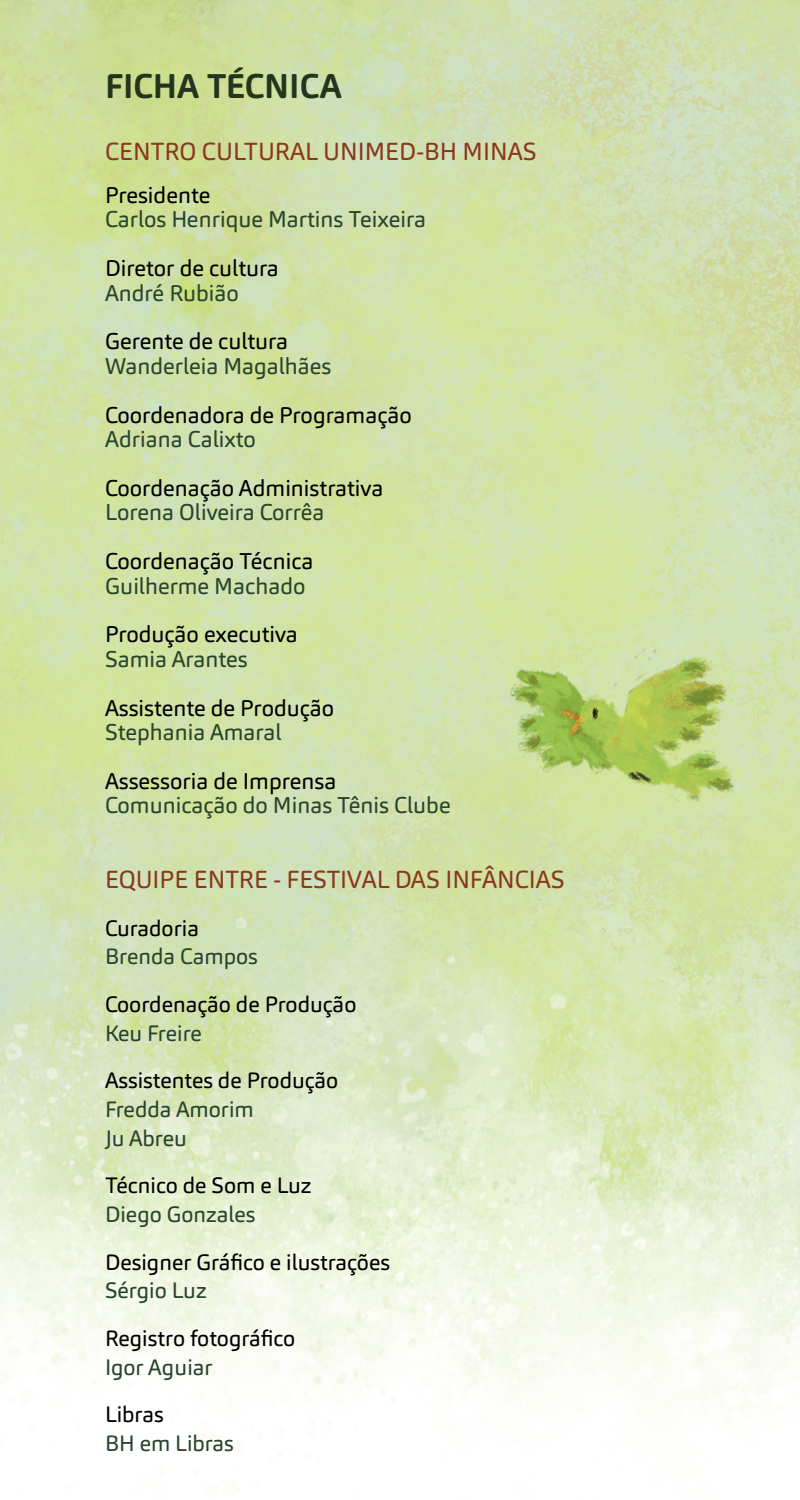
<style>
.page{position:relative;width:800px;height:1500px;background:#fff}
.page>*{position:absolute;margin:0;border:0;box-sizing:border-box;transform-origin:0 0}
.txtos{font:700 33.8px "Carnas";color:#24351e}
.txtos-2{font:24.4px "Carnas";color:#89391d}
.txt9{font:22.6px "Carnas";color:#000}
.nome{font:22.6px "Carnas";color:#27452b}
.txt9-2{font:22px "Carnas";color:#000}
.nome-2{font:22px/28.6px "Carnas";color:#27452b}
</style>
<div class="page">
<img style="left:0;top:0;width:800px;height:1455px">
<img style="left:488px;top:640px;width:274px;height:161px">
<p class="txtos" style="left:105px;top:64px;width:238px">FICHA TÉCNICA</p>
<p class="txtos-2" style="left:105px;top:136px;width:433px">CENTRO CULTURAL UNIMED-BH MINAS</p>
<p class="txt9" style="left:105px;top:181px;width:107px">Presidente</p>
<p class="nome" style="left:105px;top:205px;width:322px">Carlos Henrique Martins Teixeira</p>
<p class="txt9" style="left:105px;top:254px;width:175px">Diretor de cultura</p>
<p class="nome" style="left:105px;top:278px;width:135px">André Rubião</p>
<p class="txt9" style="left:105px;top:327px;width:185px">Gerente de cultura</p>
<p class="nome" style="left:105px;top:352px;width:228px">Wanderleia Magalhães</p>
<p class="txt9" style="left:105px;top:400px;width:308px">Coordenadora de Programação</p>
<p class="nome" style="left:105px;top:425px;width:152px">Adriana Calixto</p>
<p class="txt9" style="left:105px;top:474px;width:280px">Coordenação Administrativa</p>
<p class="nome" style="left:105px;top:498px;width:221px">Lorena Oliveira Corrêa</p>
<p class="txt9" style="left:105px;top:547px;width:210px">Coordenação Técnica</p>
<p class="nome" style="left:105px;top:571px;width:202px">Guilherme Machado</p>
<p class="txt9" style="left:105px;top:620px;width:194px">Produção executiva</p>
<p class="nome" style="left:105px;top:645px;width:144px">Samia Arantes</p>
<p class="txt9" style="left:105px;top:693px;width:231px">Assistente de Produção</p>
<p class="nome" style="left:105px;top:718px;width:178px">Stephania Amaral</p>
<p class="txt9" style="left:105px;top:767px;width:233px">Assessoria de Imprensa</p>
<p class="nome" style="left:105px;top:791px;width:347px">Comunicação do Minas Tênis Clube</p>
<p class="txtos-2" style="left:105px;top:864px;width:461px">EQUIPE ENTRE - FESTIVAL DAS INFÂNCIAS</p>
<p class="txt9-2" style="left:105px;top:914px;width:95px">Curadoria</p>
<p class="nome-2" style="left:105px;top:942px;width:154px">Brenda Campos</p>
<p class="txt9-2" style="left:105px;top:990px;width:253px">Coordenação de Produção</p>
<p class="nome-2" style="left:105px;top:1019px;width:98px">Keu Freire</p>
<p class="txt9-2" style="left:105px;top:1067px;width:235px">Assistentes de Produção</p>
<p class="nome-2" style="left:105px;top:1095px;width:150px">Fredda Amorim<br>Ju Abreu</p>
<p class="txt9-2" style="left:105px;top:1172px;width:208px">Técnico de Som e Luz</p>
<p class="nome-2" style="left:105px;top:1200px;width:152px">Diego Gonzales</p>
<p class="txt9-2" style="left:105px;top:1248px;width:287px">Designer Gráfico e ilustrações</p>
<p class="nome-2" style="left:105px;top:1276px;width:103px">Sérgio Luz</p>
<p class="txt9-2" style="left:105px;top:1324px;width:192px">Registro fotográfico</p>
<p class="nome-2" style="left:105px;top:1353px;width:109px">Igor Aguiar</p>
<p class="txt9-2" style="left:105px;top:1401px;width:60px">Libras</p>
<p class="nome-2" style="left:105px;top:1429px;width:130px">BH em Libras</p>
</div>
